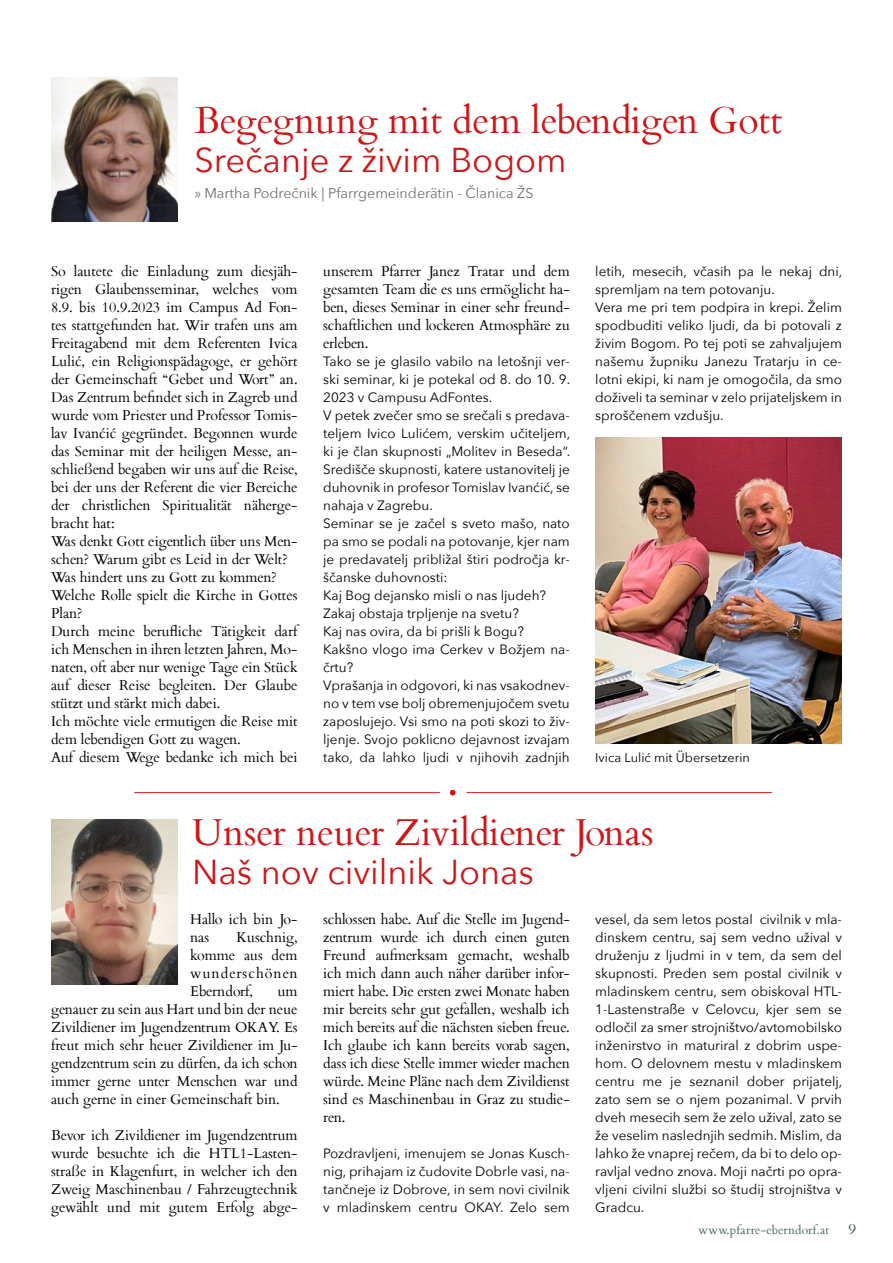
<style>
.page{position:relative;width:893px;height:1263px;background:#fff}
.page>*{position:absolute;margin:0;border:0;box-sizing:border-box;transform-origin:0 0}
.t1{font:37.5px "Cardo";color:#cd1719}
.t2{font:34.5px "Avenir Next";color:#cd1719}
.t3{font:15px "Cardo";color:#466553}
.t4{font:14.25px/18px "Cardo";color:#000;text-align:justify}
.t5{font:14.25px "Avenir Next";color:#706f6f}
.t6{font:13.5px/18px "Avenir Next";color:#000}
.t7{font:12.75px "Avenir Next";color:#000}
.t8{font:12px "Cardo";letter-spacing:.025em;color:#466553}
</style>
<div class="page">
<img style="left:51px;top:78px;width:126px;height:144px">
<img style="left:595px;top:438px;width:247px;height:306px">
<img style="left:51px;top:819px;width:126px;height:165px">
<hr style="left:134px;top:792px;width:306px;height:1px;background:#cd1719">
<hr style="left:467px;top:792px;width:305px;height:1px;background:#cd1719">
<svg style="left:450px;top:790px;width:6px;height:5px"></svg>
<h1 class="t1" style="left:194px;top:90px;width:589px">Begegnung mit dem lebendigen Gott</h1>
<h2 class="t2" style="left:194px;top:131px;width:374px">Srečanje z živim Bogom</h2>
<p class="t5" style="left:194px;top:181px;width:341px">» Martha Podrečnik | Pfarrgemeinderätin - Članica ŽS</p>
<p class="t4" style="left:51px;top:261px;width:248px;text-align:left">So lautete die Einladung zum diesjäh&shy;rigen Glaubensseminar, welches vom 8.9. bis 10.9.2023 im Campus Ad Fon&shy;tes stattgefunden hat. Wir trafen uns am Freitagabend mit dem Referenten Ivica Lulić, ein Religionspädagoge, er gehört der Gemeinschaft “Gebet und Wort” an.<br>Das Zentrum befindet sich in Zagreb und wurde vom Priester und Professor Tomis&shy;lav Ivanćić gegründet. Begonnen wurde das Seminar mit der heiligen Messe, an&shy;schließend begaben wir uns auf die Reise, bei der uns der Referent die vier Bereiche der christlichen Spiritualität näherge&shy;bracht hat:<br>Was denkt Gott eigentlich über uns Men&shy;schen? Warum gibt es Leid in der Welt?<br>Was hindert uns zu Gott zu kommen?<br>Welche Rolle spielt die Kirche in Gottes Plan?<br>Durch meine berufliche Tätigkeit darf ich Menschen in ihren letzten Jahren, Mo&shy;naten, oft aber nur wenige Tage ein Stück auf dieser Reise begleiten. Der Glaube stützt und stärkt mich dabei.<br>Ich möchte viele ermutigen die Reise mit dem lebendigen Gott zu wagen.<br>Auf diesem Wege bedanke ich mich bei</p>
<p class="t4" style="left:323px;top:261px;width:248px">unserem Pfarrer Janez Tratar und dem gesamten Team die es uns ermöglicht ha&shy;ben, dieses Seminar in einer sehr freund&shy;schaftlichen und lockeren Atmosphäre zu erleben.</p>
<p class="t6" style="left:323px;top:352px;width:249px">Tako se je glasilo vabilo na letošnji ver&shy;ski seminar, ki je potekal od 8. do 10. 9.<br>2023 v Campusu AdFontes.<br>V petek zvečer smo se srečali s predava&shy;teljem Ivico Lulićem, verskim učiteljem, ki je član skupnosti „Molitev in Beseda“.<br>Središče skupnosti, katere ustanovitelj je duhovnik in profesor Tomislav Ivanćić, se nahaja v Zagrebu.<br>Seminar se je začel s sveto mašo, nato pa smo se podali na potovanje, kjer nam je predavatelj približal štiri področja kr&shy;ščanske duhovnosti:<br>Kaj Bog dejansko misli o nas ljudeh?<br>Zakaj obstaja trpljenje na svetu?<br>Kaj nas ovira, da bi prišli k Bogu?<br>Kakšno vlogo ima Cerkev v Božjem na&shy;črtu?<br>Vprašanja in odgovori, ki nas vsakodnev&shy;no v tem vse bolj obremenjujočem svetu zaposlujejo. Vsi smo na poti skozi to živ&shy;ljenje. Svojo poklicno dejavnost izvajam tako, da lahko ljudi v njihovih zadnjih</p>
<p class="t6" style="left:595px;top:261px;width:249px">letih, mesecih, včasih pa le nekaj dni, spremljam na tem potovanju.<br>Vera me pri tem podpira in krepi. Želim spodbuditi veliko ljudi, da bi potovali z živim Bogom. Po tej poti se zahvaljujem našemu župniku Janezu Tratarju in ce&shy;lotni ekipi, ki nam je omogočila, da smo doživeli ta seminar v zelo prijateljskem in sproščenem vzdušju.</p>
<p class="t7" style="left:595px;top:747px;width:156px">Ivica Lulić mit Übersetzerin</p>
<h1 class="t1" style="left:192px;top:802px;width:463px">Unser neuer Zivildiener Jonas</h1>
<h2 class="t2" style="left:192px;top:843px;width:343px">Naš nov civilnik Jonas</h2>
<p class="t4" style="left:190px;top:909px;width:109px">Hallo ich bin Jo&shy;nas</p>
<p class="t4" style="left:190px;top:927px;width:109px;text-indent:46px">Kuschnig, komme aus dem wunderschönen Eberndorf,</p>
<p class="t4" style="left:51px;top:981px;width:248px;text-indent:227px">um genauer zu sein aus Hart und bin der neue Zivildiener im Jugendzentrum OKAY. Es freut mich sehr heuer Zivildiener im Ju&shy;gendzentrum sein zu dürfen, da ich schon immer gerne unter Menschen war und auch gerne in einer Gemeinschaft bin.</p>
<p class="t4" style="left:51px;top:1125px;width:248px">Bevor ich Zivildiener im Jugendzentrum wurde besuchte ich die HTL1-Lasten&shy;straße in Klagenfurt, in welcher ich den Zweig Maschinenbau / Fahrzeugtechnik gewählt und mit gutem Erfolg abge-</p>
<p class="t4" style="left:323px;top:909px;width:248px">schlossen habe. Auf die Stelle im Jugend&shy;zentrum wurde ich durch einen guten Freund aufmerksam gemacht, weshalb ich mich dann auch näher darüber infor&shy;miert habe. Die ersten zwei Monate haben mir bereits sehr gut gefallen, weshalb ich mich bereits auf die nächsten sieben freue.<br>Ich glaube ich kann bereits vorab sagen, dass ich diese Stelle immer wieder machen würde. Meine Pläne nach dem Zivildienst sind es Maschinenbau in Graz zu studie&shy;ren.</p>
<p class="t6" style="left:323px;top:1144px;width:248px;text-align:justify">Pozdravljeni, imenujem se Jonas Kusch&shy;nig, prihajam iz čudovite Dobrle vasi, na&shy;tančneje iz Dobrove, in sem novi civilnik v mladinskem centru OKAY. Zelo sem</p>
<p class="t6" style="left:595px;top:910px;width:249px;text-align:justify">vesel, da sem letos postal civilnik v mla&shy;dinskem centru, saj sem vedno užival v druženju z ljudmi in v tem, da sem del skupnosti. Preden sem postal civilnik v mladinskem centru, sem obiskoval HTL-1-Lastenstraße v Celovcu, kjer sem se odločil za smer strojništvo/avtomobilsko inženirstvo in maturiral z dobrim uspe&shy;hom. O delovnem mestu v mladinskem centru me je seznanil dober prijatelj, zato sem se o njem pozanimal. V prvih dveh mesecih sem že zelo užival, zato se že veselim naslednjih sedmih. Mislim, da lahko že vnaprej rečem, da bi to delo op&shy;ravljal vedno znova. Moji načrti po opra&shy;vljeni civilni službi so študij strojništva v Gradcu.</p>
<p class="t8" style="left:699px;top:1220px;width:132px">www.pfarre-eberndorf.at</p>
<p class="t3" style="left:848px;top:1217px;width:9px">9</p>
</div>
